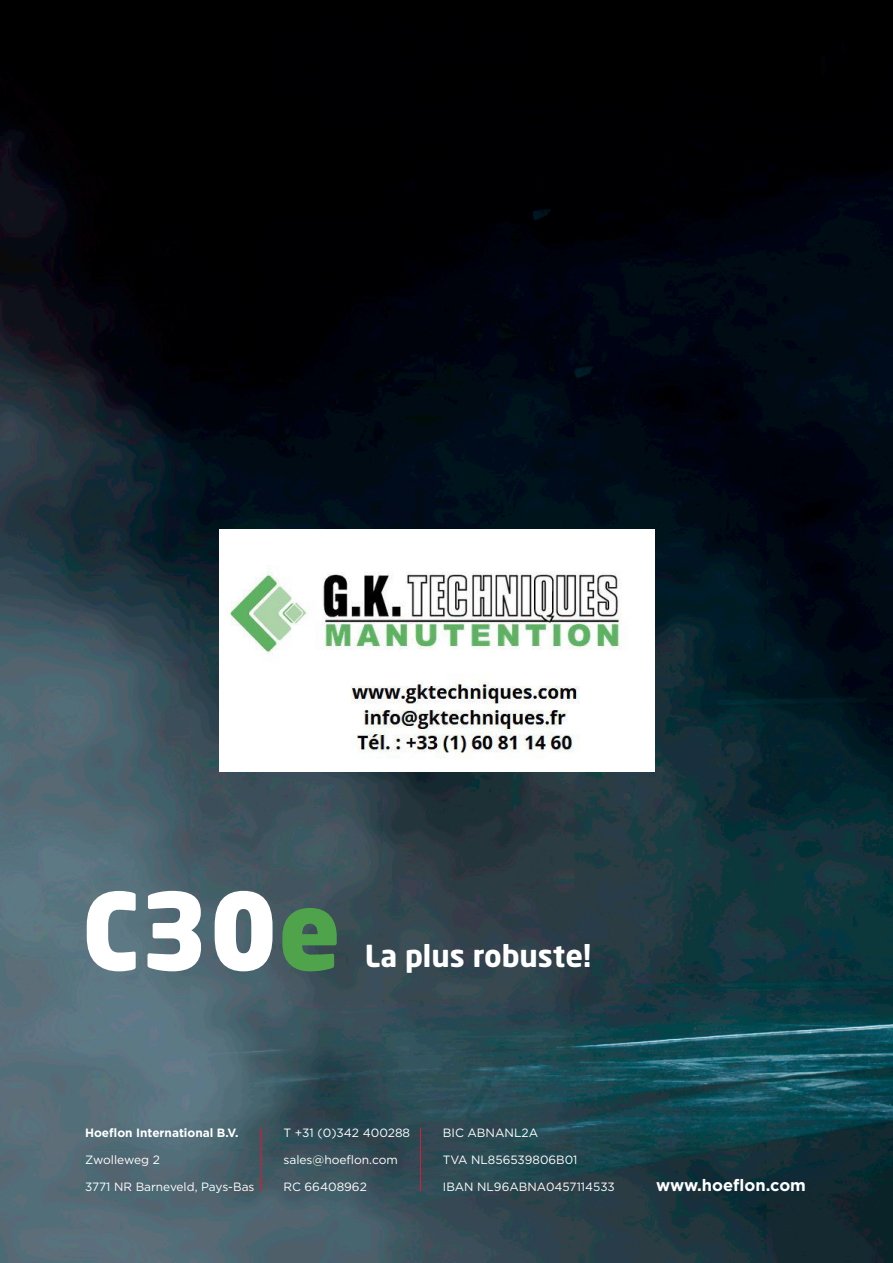
<style>
.page{position:relative;width:893px;height:1263px;background:#fff}
.page>*{position:absolute;margin:0;border:0;box-sizing:border-box;transform-origin:0 0}
.t1{font:900 105.6px "Neo Sans W1 G";color:#fff}
.introtekst{font:700 30px "Neo Sans W1 G";color:#fff}
.t2{font:700 16.5px "Gotham";color:#fff}
.t3{font:12px "Gotham";color:#fff}
.t4{font:700 12px "Gotham";color:#fff}
.s1{color:#4fa44b}
</style>
<div class="page">
<img style="left:0;top:0;width:893px;height:1263px">
<hr style="left:260px;top:1128px;width:2px;height:63px;background:#d21e39">
<hr style="left:420px;top:1128px;width:1px;height:63px;background:#d21e39">
<img style="left:220px;top:530px;width:435px;height:241px">
<p class="t1" style="left:82px;top:862px;width:261px">C30<span class="s1">e</span></p>
<p class="introtekst" style="left:365px;top:937px;width:228px">La plus robuste!</p>
<p class="t4" style="left:85px;top:1125px;width:155px">Hoeflon International B.V.</p>
<p class="t3" style="left:85px;top:1152px;width:76px">Zwolleweg 2</p>
<p class="t3" style="left:85px;top:1179px;width:171px">3771 NR Barneveld, Pays-Bas</p>
<p class="t3" style="left:283px;top:1125px;width:128px">T +31 (0)342 400288</p>
<p class="t3" style="left:283px;top:1152px;width:116px">sales@hoeflon.com</p>
<p class="t3" style="left:283px;top:1179px;width:85px">RC 66408962</p>
<p class="t3" style="left:443px;top:1125px;width:97px">BIC ABNANL2A</p>
<p class="t3" style="left:443px;top:1152px;width:136px">TVA NL856539806B01</p>
<p class="t3" style="left:443px;top:1179px;width:174px">IBAN NL96ABNA0457114533</p>
<p class="t2" style="left:656px;top:1174px;width:151px">www.hoeflon.com</p>
</div>
